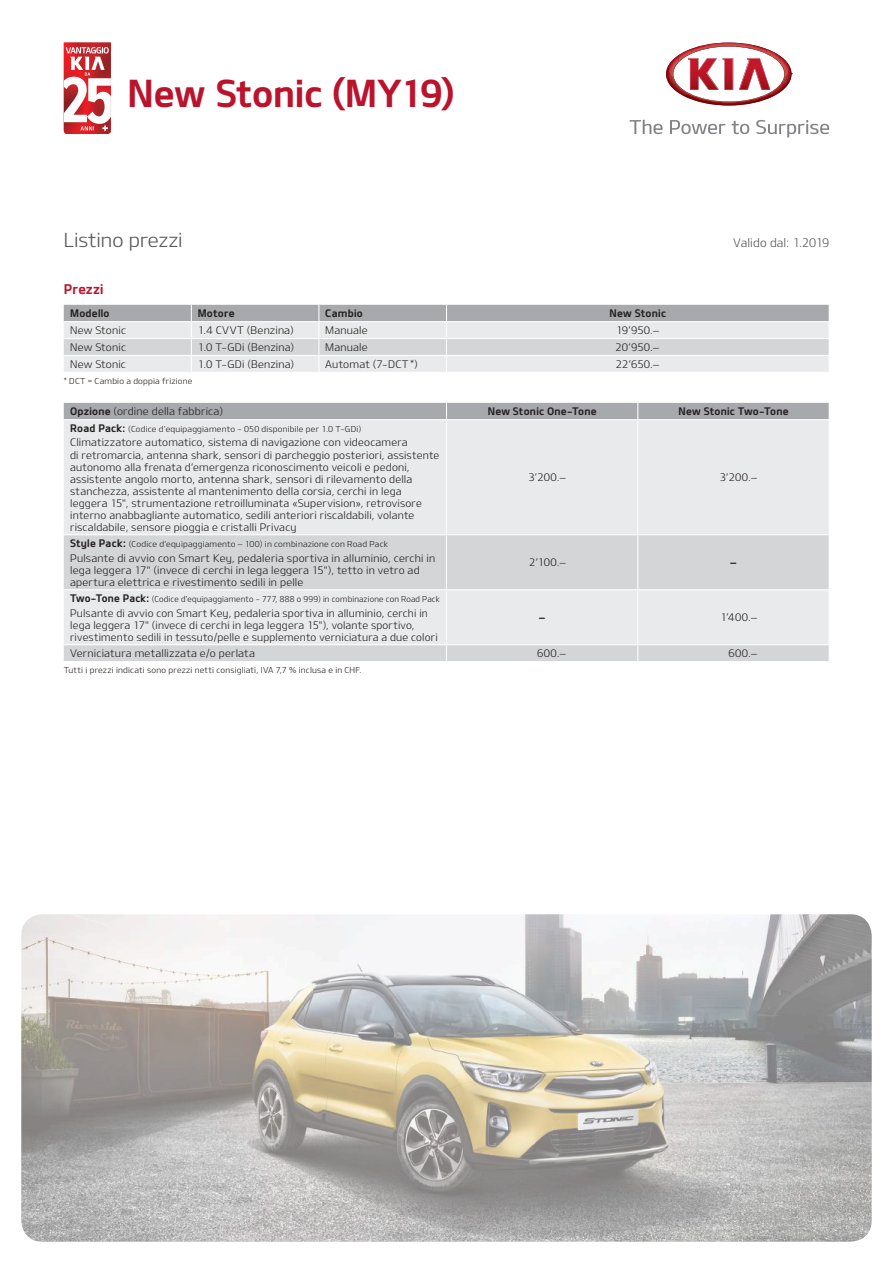
<style>
.page{position:relative;width:893px;height:1263px;background:#fff}
.page>*{position:absolute;margin:0;border:0;box-sizing:border-box;transform-origin:0 0}
.t1{font:37.5px "Design KOTFB";letter-spacing:-.005em;color:#bc132d}
.t2{font:19.5px "Design KOTFL";letter-spacing:-.005em;color:#57585a}
.t3{font:13.5px "Design KOTFB";letter-spacing:.01em;color:#bc132d}
.t4{font:12px "Design KOTFL";letter-spacing:.01em;color:#57585a}
.t5{font:10.5px/12px "Design KOTFL";letter-spacing:.02em;color:#231f20}
.t6{font:10.5px "Design KOTFB";letter-spacing:.025em;color:#231f20}
.t7{font:8.25px "Design KOTFL";letter-spacing:.025em;color:#231f20}
.t8{font:8.25px "Design KOTFL";letter-spacing:.025em;color:#231f20;scale:.95 1}
.s1{font-family:"Design KOTFB"}
.s2{font-family:"Design KOTFB";font-size:10.5px}
</style>
<div class="page">
<img style="left:21px;top:914px;width:851px;height:328px">
<svg style="left:666px;top:43px;width:126px;height:63px"></svg>
<svg style="left:630px;top:120px;width:33px;height:14px"></svg>
<svg style="left:670px;top:120px;width:55px;height:14px"></svg>
<svg style="left:732px;top:121px;width:17px;height:13px"></svg>
<svg style="left:756px;top:120px;width:73px;height:18px"></svg>
<svg style="left:64px;top:305px;width:765px;height:67px;background:#d5d6d8"></svg>
<div style="left:64px;top:420px;width:765px;height:114px;background:#e9eaeb"></div>
<svg style="left:64px;top:535px;width:765px;height:126px;background:#dddedf"></svg>
<hr style="left:64px;top:589px;width:382px;height:1px;background:#fff">
<hr style="left:446px;top:589px;width:192px;height:1px;background:#fff">
<hr style="left:638px;top:589px;width:192px;height:1px;background:#fff">
<hr style="left:64px;top:644px;width:382px;height:1px;background:#fff">
<hr style="left:446px;top:644px;width:192px;height:1px;background:#fff">
<hr style="left:638px;top:644px;width:192px;height:1px;background:#fff">
<hr style="left:446px;top:420px;width:1px;height:114px;background:#fff">
<hr style="left:446px;top:535px;width:1px;height:54px;background:#fff">
<hr style="left:446px;top:590px;width:1px;height:54px;background:#fff">
<svg style="left:446px;top:645px;width:1px;height:16px"></svg>
<div style="left:64px;top:403px;width:765px;height:17px;background:#a8a9ad"></div>
<hr style="left:637px;top:420px;width:1px;height:114px;background:#fff">
<hr style="left:637px;top:535px;width:1px;height:54px;background:#fff">
<hr style="left:637px;top:590px;width:1px;height:54px;background:#fff">
<svg style="left:637px;top:645px;width:1px;height:16px"></svg>
<svg style="left:64px;top:43px;width:47px;height:91px"></svg>
<h1 class="t1" style="left:128px;top:70px;width:328px">New Stonic (MY19)</h1>
<h2 class="t2" style="left:64px;top:227px;width:121px">Listino prezzi</h2>
<p class="t4" style="left:733px;top:235px;width:98px">Valido dal: 1.2019</p>
<p class="t3" style="left:64px;top:281px;width:41px">Prezzi</p>
<p class="t6" style="left:70px;top:307px;width:41px">Modello</p>
<p class="t6" style="left:198px;top:307px;width:38px">Motore</p>
<p class="t6" style="left:325px;top:307px;width:39px">Cambio</p>
<p class="t6" style="left:610px;top:307px;width:58px">New Stonic</p>
<p class="t5" style="left:70px;top:324px;width:57px">New Stonic</p>
<p class="t5" style="left:198px;top:324px;width:98px">1.4 CVVT (Benzina)</p>
<p class="t5" style="left:325px;top:324px;width:44px">Manuale</p>
<p class="t5" style="left:616px;top:324px;width:44px">19’950.–</p>
<p class="t5" style="left:70px;top:341px;width:57px">New Stonic</p>
<p class="t5" style="left:198px;top:341px;width:98px">1.0 T-GDi (Benzina)</p>
<p class="t5" style="left:325px;top:341px;width:44px">Manuale</p>
<p class="t5" style="left:615px;top:341px;width:45px">20’950.–</p>
<p class="t5" style="left:70px;top:358px;width:57px">New Stonic</p>
<p class="t5" style="left:198px;top:358px;width:98px">1.0 T-GDi (Benzina)</p>
<p class="t5" style="left:325px;top:358px;width:94px">Automat (7-DCT *)</p>
<p class="t5" style="left:616px;top:358px;width:45px">22’650.–</p>
<p class="t7" style="left:64px;top:375px;width:130px">* DCT = Cambio a doppia frizione</p>
<p class="t5" style="left:70px;top:405px;width:154px"><span class="s1">Opzione</span> (ordine della fabbrica)</p>
<p class="t6" style="left:488px;top:405px;width:110px">New Stonic One-Tone</p>
<p class="t6" style="left:678px;top:405px;width:112px">New Stonic Two-Tone</p>
<p class="t7" style="left:70px;top:424px;width:293px"><span class="s2">Road Pack:</span> (Codice d’equipaggiamento - 050 disponibile per 1.0 T-GDi)</p>
<p class="t5" style="left:70px;top:436px;width:371px">Climatizzatore automatico, sistema di navigazione con videocamera<br>di retromarcia, antenna shark, sensori di parcheggio posteriori, assistente autonomo alla frenata d’emergenza riconoscimento veicoli e pedoni, assistente angolo morto, antenna shark, sensori di rilevamento della stanchezza, assistente al mantenimento della corsia, cerchi in lega leggera 15", strumentazione retroilluminata «Supervision», retrovisore interno anabbagliante automatico, sedili anteriori riscaldabili, volante riscaldabile, sensore pioggia e cristalli Privacy</p>
<p class="t5" style="left:528px;top:471px;width:39px">3’200.–</p>
<p class="t5" style="left:720px;top:471px;width:39px">3’200.–</p>
<p class="t7" style="left:70px;top:539px;width:319px"><span class="s2">Style Pack:</span> (Codice d’equipaggiamento – 100) in combinazione con Road Pack</p>
<p class="t5" style="left:70px;top:551px;width:367px">Pulsante di avvio con Smart Key, pedaleria sportiva in alluminio, cerchi in lega leggera 17" (invece di cerchi in lega leggera 15"), tetto in vetro ad apertura elettrica e rivestimento sedili in pelle</p>
<p class="t5" style="left:529px;top:556px;width:38px">2’100.–</p>
<p class="t6" style="left:731px;top:556px;width:7px">–</p>
<p class="t8" style="left:70px;top:594px;width:391px"><span class="s2">Two-Tone Pack:</span> (Codice d’equipaggiamento - 777, 888 o 999) in combinazione con Road Pack</p>
<p class="t5" style="left:70px;top:606px;width:369px">Pulsante di avvio con Smart Key, pedaleria sportiva in alluminio, cerchi in lega leggera 17" (invece di cerchi in lega leggera 15"), volante sportivo, rivestimento sedili in tessuto/pelle e supplemento verniciatura a due colori</p>
<p class="t6" style="left:539px;top:611px;width:7px">–</p>
<p class="t5" style="left:721px;top:611px;width:38px">1’400.–</p>
<p class="t5" style="left:70px;top:647px;width:186px">Verniciatura metallizzata e/o perlata</p>
<p class="t5" style="left:537px;top:647px;width:30px">600.–</p>
<p class="t5" style="left:728px;top:647px;width:30px">600.–</p>
<p class="t7" style="left:64px;top:665px;width:299px">Tutti i prezzi indicati sono prezzi netti consigliati, IVA 7,7 % inclusa e in CHF.</p>
</div>
